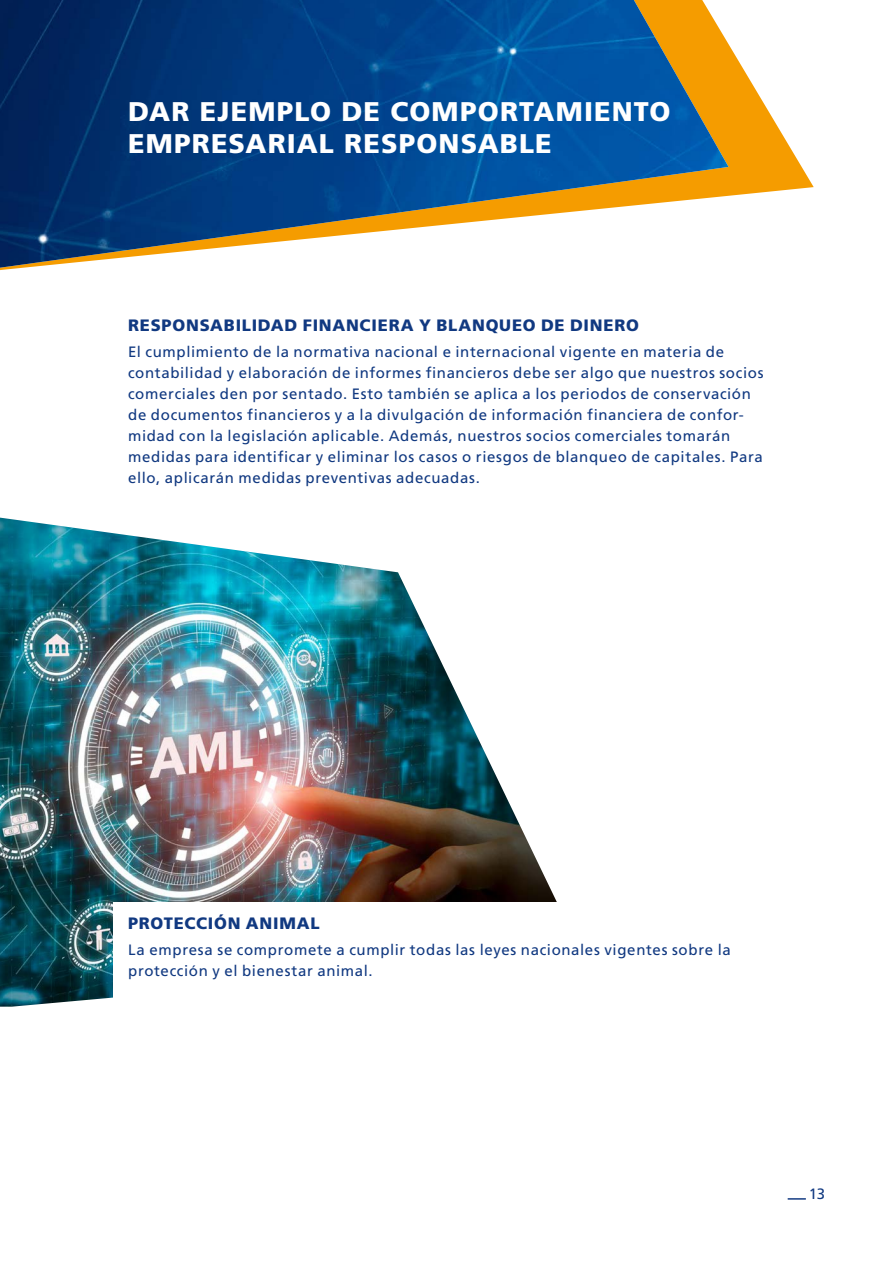
<style>
.page{position:relative;width:893px;height:1263px;background:#fff}
.page>*{position:absolute;margin:0;border:0;box-sizing:border-box;transform-origin:0 0}
.t1{font:900 27px/32.4px "Frutiger LT Pro";letter-spacing:.04em;color:#fff}
.t2{font:900 16.5px "Frutiger LT Pro";letter-spacing:.045em;color:#113981}
.t3{font:15px/21px "Frutiger LT Pro";letter-spacing:.04em;color:#113981}
</style>
<div class="page">
<svg style="left:788px;top:1198px;width:18px;height:1px"></svg>
<svg style="left:0;top:45px;width:814px;height:225px"></svg>
<img style="left:0;top:0;width:729px;height:268px">
<img style="left:0;top:518px;width:557px;height:489px">
<div style="left:114px;top:902px;width:563px;height:142px;background:#fff"></div>
<h1 class="t1" style="left:128px;top:95px;width:544px">DAR EJEMPLO DE COMPORTAMIENTO<br>EMPRESARIAL RESPONSABLE</h1>
<p class="t2" style="left:128px;top:316px;width:512px">RESPONSABILIDAD FINANCIERA Y BLANQUEO DE DINERO</p>
<p class="t3" style="left:128px;top:341px;width:637px">El cumplimiento de la normativa nacional e internacional vigente en materia de contabilidad y elaboración de informes financieros debe ser algo que nuestros socios comerciales den por sentado. Esto también se aplica a los periodos de conservación de documentos financieros y a la divulgación de información financiera de confor&shy;midad con la legislación aplicable. Además, nuestros socios comerciales tomarán medidas para identificar y eliminar los casos o riesgos de blanqueo de capitales. Para ello, aplicarán medidas preventivas adecuadas.</p>
<p class="t2" style="left:128px;top:914px;width:193px">PROTECCIÓN ANIMAL</p>
<p class="t3" style="left:128px;top:939px;width:604px">La empresa se compromete a cumplir todas las leyes nacionales vigentes sobre la protección y el bienestar animal.</p>
<p class="t3" style="left:809px;top:1183px;width:18px">13</p>
</div>
